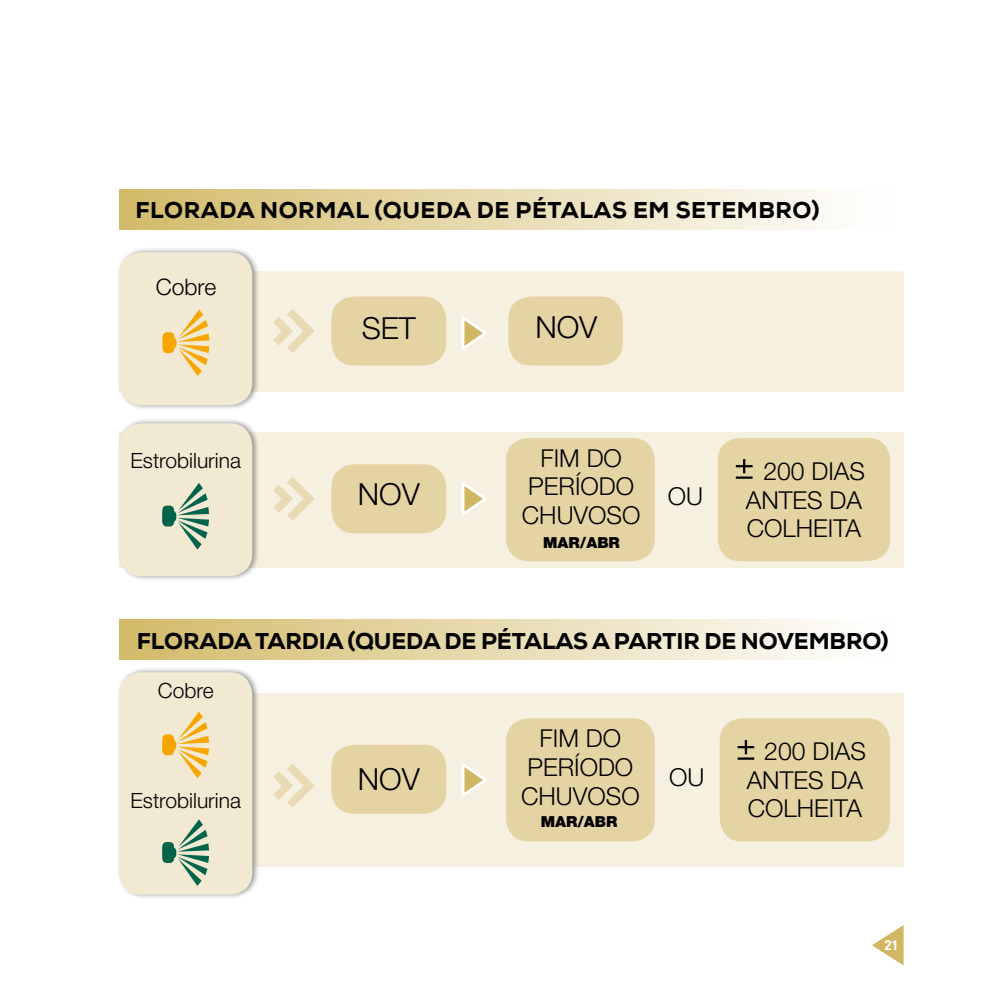
<style>
.page{position:relative;width:993px;height:993px;background:#fff}
.page>*{position:absolute;margin:0;border:0;box-sizing:border-box;transform-origin:0 0}
.t1{font:300 30.45px "Helvetica Neue LT Std";color:#000}
.t2{font:300 24.68px/28.5px "Helvetica Neue LT Std";color:#000}
.t3{font:800 22.75px "Nexa";letter-spacing:-.005em;color:#000}
.t4{font:800 22.75px "Nexa";letter-spacing:.025em;color:#000}
.t5{font:300 22.75px "Helvetica Neue LT Std";color:#000}
.t6{font:300 21px "Helvetica Neue LT Std";color:#000}
.t7{font:900 15.22px "Helvetica Neue LT Std";color:#000}
.t8{font:700 condensed 14px "Helvetica Neue LT Std";color:#fff}
</style>
<div class="page">
<svg style="left:872px;top:925px;width:31px;height:40px"></svg>
<div style="left:119px;top:270px;width:784px;height:121px;background:#f6f0e1"></div>
<div style="left:116px;top:247px;width:144px;height:163px;background:#000;opacity:.4"></div>
<div style="left:119px;top:252px;width:133px;height:153px;background:#f1e9d2;border-radius:23px"></div>
<div style="left:119px;top:432px;width:784px;height:135px;background:#f6f0e1"></div>
<div style="left:119px;top:693px;width:784px;height:173px;background:#f6f0e1"></div>
<div style="left:116px;top:666px;width:144px;height:233px;background:#000;opacity:.4"></div>
<div style="left:119px;top:672px;width:133px;height:222px;background:#f1e9d2;border-radius:23px"></div>
<div style="left:116px;top:417px;width:144px;height:164px;background:#000;opacity:.4"></div>
<div style="left:119px;top:423px;width:133px;height:153px;background:#f1e9d2;border-radius:23px"></div>
<div style="left:119px;top:189px;width:777px;height:41px;background:linear-gradient(to right,#d3ba69,#fff)"></div>
<div style="left:119px;top:618px;width:777px;height:41px;background:linear-gradient(to right,#d3ba69,#fff)"></div>
<div style="left:331px;top:296px;width:115px;height:69px;background:#e4d3a3;border-radius:23px"></div>
<div style="left:508px;top:296px;width:114px;height:69px;background:#e4d3a3;border-radius:23px"></div>
<div style="left:331px;top:464px;width:115px;height:69px;background:#e4d3a3;border-radius:23px"></div>
<div style="left:506px;top:438px;width:148px;height:123px;background:#e4d3a3;border-radius:23px"></div>
<div style="left:717px;top:438px;width:172px;height:123px;background:#e4d3a3;border-radius:23px"></div>
<svg style="left:163px;top:309px;width:46px;height:67px"></svg>
<svg style="left:162px;top:711px;width:47px;height:67px"></svg>
<svg style="left:735px;top:465px;width:17px;height:2px"></svg>
<svg style="left:735px;top:476px;width:17px;height:2px"></svg>
<hr style="left:742px;top:459px;width:3px;height:14px;background:#000">
<svg style="left:162px;top:483px;width:47px;height:66px"></svg>
<svg style="left:162px;top:819px;width:47px;height:66px"></svg>
<svg style="left:462px;top:481px;width:25px;height:35px"></svg>
<svg style="left:462px;top:762px;width:25px;height:35px"></svg>
<svg style="left:462px;top:316px;width:25px;height:35px"></svg>
<div style="left:331px;top:744px;width:115px;height:69px;background:#e4d3a3;border-radius:23px"></div>
<div style="left:506px;top:718px;width:148px;height:123px;background:#e4d3a3;border-radius:23px"></div>
<div style="left:719px;top:718px;width:170px;height:123px;background:#e4d3a3;border-radius:23px"></div>
<svg style="left:737px;top:740px;width:17px;height:19px"></svg>
<svg style="left:273px;top:763px;width:41px;height:44px"></svg>
<svg style="left:273px;top:477px;width:41px;height:44px"></svg>
<svg style="left:273px;top:309px;width:41px;height:44px"></svg>
<p class="t4" style="left:135px;top:196px;width:685px">FLORADA NORMAL (QUEDA DE PÉTALAS EM SETEMBRO)</p>
<p class="t5" style="left:156px;top:272px;width:62px">Cobre</p>
<p class="t6" style="left:130px;top:447px;width:112px">Estrobilurina</p>
<p class="t1" style="left:361px;top:309px;width:56px">SET</p>
<p class="t1" style="left:357px;top:476px;width:63px">NOV</p>
<p class="t1" style="left:535px;top:308px;width:63px">NOV</p>
<p class="t2" style="left:521px;top:443px;width:120px;text-align:center">FIM DO<br>PERÍODO<br>CHUVOSO</p>
<p class="t7" style="left:543px;top:533px;width:78px">MAR/ABR</p>
<p class="t2" style="left:667px;top:481px;width:37px">OU</p>
<p class="t2" style="left:745px;top:456px;width:121px;text-indent:18px">200 DIAS<br>ANTES DA<br>COLHEITA</p>
<p class="t3" style="left:137px;top:626px;width:753px">FLORADA TARDIA (QUEDA DE PÉTALAS A PARTIR DE NOVEMBRO)</p>
<p class="t6" style="left:158px;top:677px;width:57px">Cobre</p>
<p class="t6" style="left:130px;top:787px;width:112px">Estrobilurina</p>
<p class="t2" style="left:521px;top:723px;width:120px;text-align:center">FIM DO<br>PERÍODO<br>CHUVOSO</p>
<p class="t7" style="left:540px;top:812px;width:78px">MAR/ABR</p>
<p class="t1" style="left:358px;top:760px;width:63px">NOV</p>
<p class="t2" style="left:669px;top:762px;width:37px">OU</p>
<p class="t2" style="left:746px;top:736px;width:121px;text-indent:18px">200 DIAS<br>ANTES DA<br>COLHEITA</p>
<p class="t8" style="left:884px;top:936px;width:15px">21</p>
</div>
